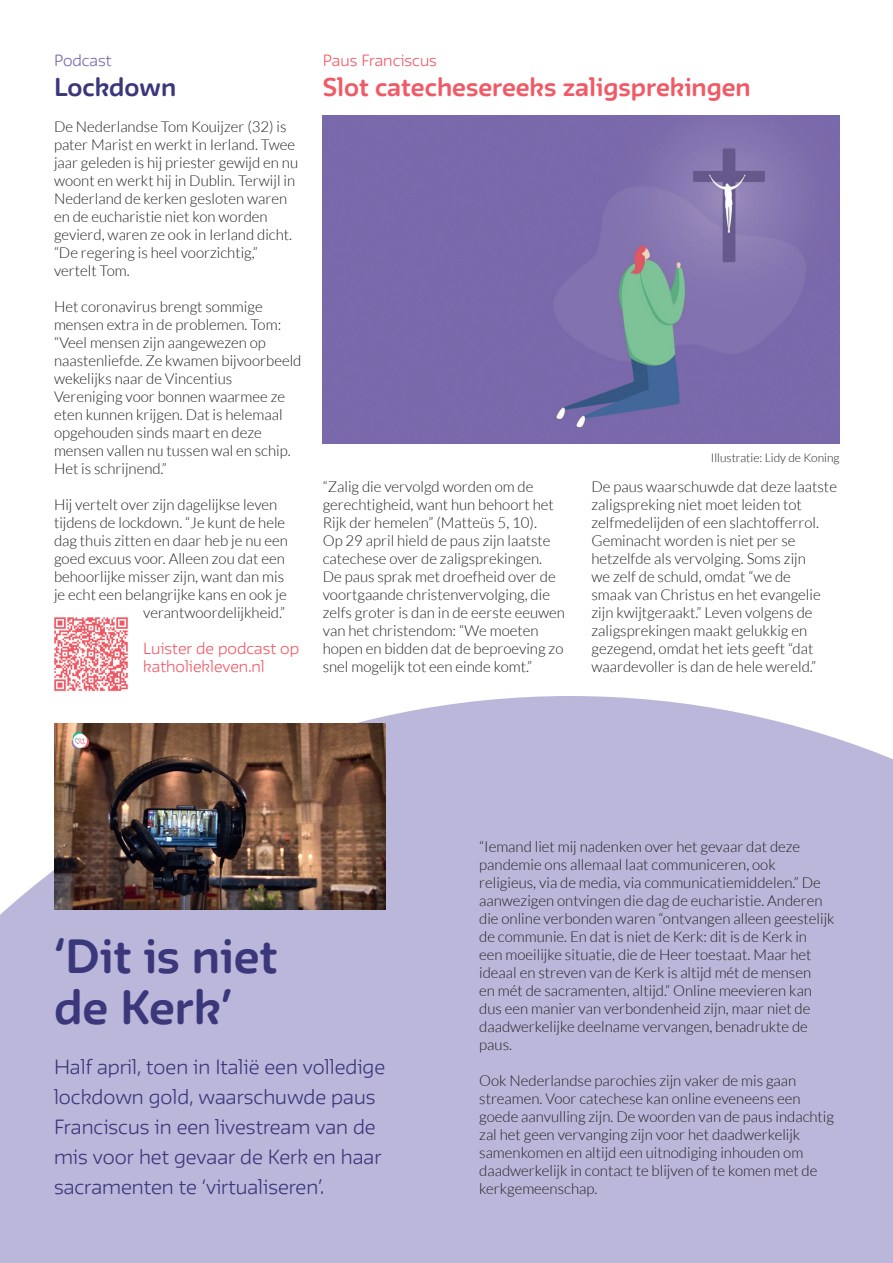
<style>
.page{position:relative;width:893px;height:1263px;background:#fff}
.page>*{position:absolute;margin:0;border:0;box-sizing:border-box;transform-origin:0 0}
.t1{font:700 42px/50.4px "Irma Text Round Std";color:#3b377b}
.t2{font:700 22.5px "Irma Text Round Std";color:#f05a67}
.t3{font:700 22.5px "Irma Text Round Std";color:#3b377b}
.t4{font:300 18px/30px "Irma Text Round Std";color:#3b377b}
.t5{font:300 15px/18px "Lato";color:#231f20}
.t6{font:300 14.25px/18px "Irma Text Round Std";color:#f05a67}
.t7{font:300 14.25px "Irma Text Round Std";color:#7b68ae}
.t8{font:300 12px "Lato";color:#231f20}
</style>
<div class="page">
<div style="left:0;top:696px;width:893px;height:567px;background:#bbb7da"></div>
<img style="left:323px;top:115px;width:516px;height:328px">
<img style="left:54px;top:617px;width:74px;height:74px">
<img style="left:54px;top:723px;width:332px;height:187px">
<p class="t7" style="left:54px;top:51px;width:59px">Podcast</p>
<h2 class="t3" style="left:54px;top:72px;width:124px">Lockdown</h2>
<p class="t5" style="left:54px;top:118px;width:246px">De Nederlandse Tom Kouijzer (32) is pater Marist en werkt in Ierland. Twee jaar geleden is hij priester gewijd en nu woont en werkt hij in Dublin. Terwijl in Nederland de kerken gesloten waren en de eucharistie niet kon worden gevierd, waren ze ook in Ierland dicht. “De regering is heel voorzichtig,” vertelt Tom.</p>
<p class="t5" style="left:54px;top:298px;width:249px">Het coronavirus brengt sommige mensen extra in de problemen. Tom: “Veel mensen zijn aangewezen op naastenliefde. Ze kwamen bijvoorbeeld wekelijks naar de Vincentius<br>Vereniging voor bonnen waarmee ze eten kunnen krijgen. Dat is helemaal opgehouden sinds maart en deze mensen vallen nu tussen wal en schip.<br>Het is schrijnend.”</p>
<p class="t5" style="left:54px;top:496px;width:225px">Hij vertelt over zijn dagelijkse leven</p>
<p class="t5" style="left:54px;top:514px;width:233px">tijdens de lockdown. “Je kunt de hele</p>
<p class="t5" style="left:54px;top:532px;width:235px">dag thuis zitten en daar heb je nu een</p>
<p class="t5" style="left:54px;top:550px;width:232px">goed excuus voor. Alleen zou dat een</p>
<p class="t5" style="left:54px;top:568px;width:232px">behoorlijke misser zijn, want dan mis</p>
<p class="t5" style="left:54px;top:586px;width:234px">je echt een belangrijke kans en ook je</p>
<p class="t5" style="left:143px;top:604px;width:143px">verantwoordelijkheid.”</p>
<p class="t6" style="left:143px;top:639px;width:158px">Luister de podcast op katholiekleven.nl</p>
<p class="t6" style="left:323px;top:51px;width:116px">Paus Franciscus</p>
<h2 class="t2" style="left:323px;top:72px;width:429px">Slot catechesereeks zaligsprekingen</h2>
<p class="t5" style="left:323px;top:478px;width:244px">“Zalig die vervolgd worden om de gerechtigheid, want hun behoort het Rijk der hemelen” (Matteüs 5, 10).<br>Op 29 april hield de paus zijn laatste catechese over de zaligsprekingen.<br>De paus sprak met droefheid over de voortgaande christenvervolging, die zelfs groter is dan in de eerste eeuwen van het christendom: “We moeten hopen en bidden dat de beproeving zo snel mogelijk tot een einde komt.”</p>
<p class="t8" style="left:711px;top:451px;width:130px">Illustratie: Lidy de Koning</p>
<p class="t5" style="left:591px;top:478px;width:247px">De paus waarschuwde dat deze laatste zaligspreking niet moet leiden tot zelfmedelijden of een slachtofferrol.<br>Geminacht worden is niet per se hetzelfde als vervolging. Soms zijn<br>we zelf de schuld, omdat “we de<br>smaak van Christus en het evangelie zijn kwijtgeraakt.” Leven volgens de zaligsprekingen maakt gelukkig en gezegend, omdat het iets geeft “dat waardevoller is dan de hele wereld.”</p>
<h1 class="t1" style="left:54px;top:931px;width:225px">‘Dit is niet de Kerk’</h1>
<p class="t4" style="left:54px;top:1051px;width:333px">Half april, toen in Italië een volledige lockdown gold, waarschuwde paus Franciscus in een livestream van de mis voor het gevaar de Kerk en haar sacramenten te ‘virtualiseren’.</p>
<p class="t5" style="left:479px;top:838px;width:357px">“Iemand liet mij nadenken over het gevaar dat deze pandemie ons allemaal laat communiceren, ook religieus, via de media, via communicatiemiddelen.” De aanwezigen ontvingen die dag de eucharistie. Anderen die online verbonden waren “ontvangen alleen geestelijk de communie. En dat is niet de Kerk: dit is de Kerk in<br>een moeilijke situatie, die de Heer toestaat. Maar het ideaal en streven van de Kerk is altijd mét de mensen<br>en mét de sacramenten, altijd.” Online meevieren kan dus een manier van verbondenheid zijn, maar niet de daadwerkelijke deelname vervangen, benadrukte de paus.</p>
<p class="t5" style="left:479px;top:1072px;width:356px">Ook Nederlandse parochies zijn vaker de mis gaan streamen. Voor catechese kan online eveneens een goede aanvulling zijn. De woorden van de paus indachtig zal het geen vervanging zijn voor het daadwerkelijk samenkomen en altijd een uitnodiging inhouden om daadwerkelijk in contact te blijven of te komen met de kerkgemeenschap.</p>
</div>
